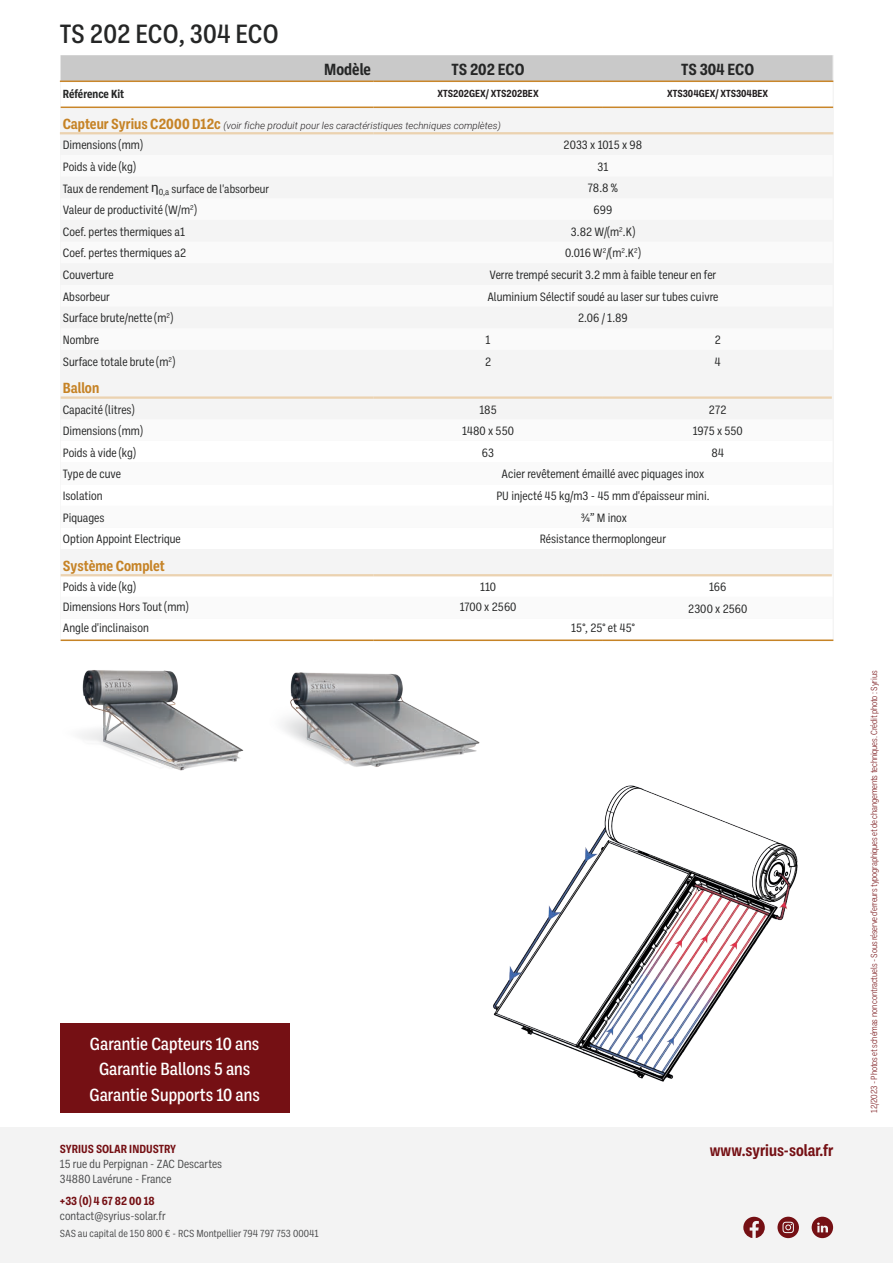
<style>
.page{position:relative;width:893px;height:1263px;background:#fff}
.page>*{position:absolute;margin:0;border:0;box-sizing:border-box;transform-origin:0 0}
.t1{font:500 27px "Ballinger Condensed";color:#252626}
.t2{font:500 18px "Ballinger Condensed";color:#fff}
.t3{font:700 16.5px "Ballinger Condensed";color:#252626}
.t4{font:700 16.5px "Ballinger Condensed";color:#751014}
.t5{font:700 15px "Ballinger Condensed";color:#c68326}
.t6{font:12.3px "Ballinger Condensed";color:#252626}
.t7{font:12px/15px "Ballinger Condensed";color:#4b4c4d}
.t8{font:700 12px "Ballinger Condensed";color:#751014}
.t9{font:700 12px "Ballinger Condensed";color:#252626}
.t10{font:11.85px "Ballinger Condensed";color:#252626}
.t11{font:10.5px "Ballinger Condensed";color:#4b4c4d}
.t12{font:700 10.5px "Ballinger Condensed";color:#231f20}
.t13{font:italic 300 9.75px "Roboto";color:#231f20}
.t14{font:300 9px "Ballinger Condensed";letter-spacing:-.02em;color:#751014}
.s1{font-family:"Ballinger Condensed";font-weight:700;font-style:normal;font-size:15px;color:#c68326}
.s2{font-size:10.05px}
.s3{font-size:12.3px}
.s4{font-family:"Roboto";font-size:13.5px}
</style>
<div class="page">
<div style="left:0;top:1127px;width:893px;height:136px;background:#f3f3f3"></div>
<svg style="left:743px;top:1217px;width:22px;height:21px"></svg>
<svg style="left:777px;top:1217px;width:22px;height:21px"></svg>
<svg style="left:812px;top:1217px;width:21px;height:21px"></svg>
<img style="left:493px;top:785px;width:305px;height:297px">
<img style="left:282px;top:672px;width:198px;height:95px">
<img style="left:80px;top:670px;width:164px;height:101px">
<div style="left:60px;top:1023px;width:229px;height:90px;background:#751014"></div>
<svg style="left:61px;top:55px;width:772px;height:26px;background:#c9c8c6"></svg>
<div style="left:61px;top:108px;width:772px;height:47px;background:#f4f4f4"></div>
<svg style="left:61px;top:177px;width:772px;height:400px"></svg>
<hr style="left:61px;top:574px;width:312px;height:2px;background:#ebd2b0">
<hr style="left:373px;top:574px;width:230px;height:2px;background:#ebd2b0">
<hr style="left:603px;top:574px;width:229px;height:2px;background:#ebd2b0">
<hr style="left:61px;top:639px;width:312px;height:2px;background:#c68326">
<hr style="left:373px;top:639px;width:230px;height:2px;background:#c68326">
<hr style="left:603px;top:639px;width:230px;height:2px;background:#c68326">
<hr style="left:60px;top:81px;width:313px;height:1px;background:#c9862a">
<hr style="left:61px;top:107px;width:312px;height:1px;background:#c9862a">
<hr style="left:373px;top:81px;width:230px;height:1px;background:#c9862a">
<hr style="left:373px;top:107px;width:230px;height:1px;background:#c9862a">
<hr style="left:603px;top:81px;width:230px;height:1px;background:#c9862a">
<hr style="left:603px;top:107px;width:230px;height:1px;background:#c9862a">
<hr style="left:61px;top:396px;width:312px;height:3px;background:#ebd2b0">
<hr style="left:373px;top:396px;width:230px;height:3px;background:#ebd2b0">
<hr style="left:603px;top:396px;width:229px;height:3px;background:#ebd2b0">
<hr style="left:60px;top:132px;width:313px;height:2px;background:#ebd2b0">
<hr style="left:373px;top:132px;width:230px;height:2px;background:#ebd2b0">
<hr style="left:603px;top:132px;width:230px;height:2px;background:#ebd2b0">
<p class="t1" style="left:60px;top:19px;width:220px">TS 202 ECO, 304 ECO</p>
<p class="t3" style="left:324px;top:60px;width:48px">Modèle</p>
<p class="t3" style="left:452px;top:60px;width:75px">TS 202 ECO</p>
<p class="t3" style="left:681px;top:60px;width:75px">TS 304 ECO</p>
<p class="t9" style="left:63px;top:87px;width:63px">Référence Kit</p>
<p class="t12" style="left:437px;top:88px;width:103px">XTS202GEX/ XTS202BEX</p>
<p class="t12" style="left:667px;top:88px;width:103px">XTS304GEX/ XTS304BEX</p>
<p class="t13" style="left:63px;top:119px;width:439px"><span class="s1">Capteur Syrius C2000 D12c</span> (voir <span class="s2">fiche produit</span> pour les caractéristiques techniques complètes)</p>
<p class="t6" style="left:63px;top:138px;width:81px">Dimensions (mm)</p>
<p class="t6" style="left:564px;top:138px;width:80px">2033 x 1015 x 98</p>
<p class="t6" style="left:63px;top:160px;width:74px">Poids à vide (kg)</p>
<p class="t6" style="left:597px;top:160px;width:13px">31</p>
<p class="t10" style="left:63px;top:182px;width:208px"><span class="s3">Taux de rendement</span> <span class="s4">η</span><sub>0,a</sub> surface de l'absorbeur</p>
<p class="t6" style="left:588px;top:181px;width:32px">78.8 %</p>
<p class="t6" style="left:63px;top:203px;width:135px">Valeur de productivité (W/m<sup>2</sup>)</p>
<p class="t6" style="left:594px;top:203px;width:20px">699</p>
<p class="t6" style="left:63px;top:225px;width:124px">Coef. pertes thermiques a1</p>
<p class="t6" style="left:571px;top:225px;width:65px">3.82 W/(m<sup>2</sup>.K)</p>
<p class="t6" style="left:63px;top:246px;width:125px">Coef. pertes thermiques a2</p>
<p class="t6" style="left:565px;top:246px;width:77px">0.016 W<sup>2</sup>/(m<sup>2</sup>.K<sup>2</sup>)</p>
<p class="t6" style="left:63px;top:268px;width:52px">Couverture</p>
<p class="t6" style="left:489px;top:268px;width:228px">Verre trempé securit 3.2 mm à faible teneur en fer</p>
<p class="t6" style="left:63px;top:290px;width:49px">Absorbeur</p>
<p class="t6" style="left:487px;top:290px;width:233px">Aluminium Sélectif soudé au laser sur tubes cuivre</p>
<p class="t6" style="left:63px;top:311px;width:112px">Surface brute/nette (m<sup>2</sup>)</p>
<p class="t6" style="left:578px;top:311px;width:51px">2.06 / 1.89</p>
<p class="t6" style="left:63px;top:333px;width:38px">Nombre</p>
<p class="t6" style="left:486px;top:333px;width:7px">1</p>
<p class="t6" style="left:715px;top:333px;width:8px">2</p>
<p class="t6" style="left:63px;top:355px;width:114px">Surface totale brute (m<sup>2</sup>)</p>
<p class="t6" style="left:485px;top:355px;width:8px">2</p>
<p class="t6" style="left:715px;top:355px;width:8px">4</p>
<p class="t5" style="left:63px;top:380px;width:38px">Ballon</p>
<p class="t6" style="left:63px;top:403px;width:73px">Capacité (litres)</p>
<p class="t6" style="left:479px;top:403px;width:19px">185</p>
<p class="t6" style="left:709px;top:403px;width:19px">272</p>
<p class="t6" style="left:63px;top:424px;width:81px">Dimensions (mm)</p>
<p class="t6" style="left:462px;top:424px;width:53px">1480 x 550</p>
<p class="t6" style="left:693px;top:424px;width:52px">1975 x 550</p>
<p class="t6" style="left:63px;top:446px;width:74px">Poids à vide (kg)</p>
<p class="t6" style="left:482px;top:446px;width:14px">63</p>
<p class="t6" style="left:711px;top:446px;width:14px">84</p>
<p class="t6" style="left:63px;top:467px;width:60px">Type de cuve</p>
<p class="t6" style="left:502px;top:467px;width:204px">Acier revêtement émaillé avec piquages inox</p>
<p class="t6" style="left:63px;top:489px;width:41px">Isolation</p>
<p class="t6" style="left:496px;top:489px;width:215px">PU injecté 45 kg/m3 - 45 mm d'épaisseur mini.</p>
<p class="t6" style="left:63px;top:511px;width:43px">Piquages</p>
<p class="t6" style="left:581px;top:511px;width:47px">¾” M inox</p>
<p class="t6" style="left:63px;top:532px;width:120px">Option Appoint Electrique</p>
<p class="t6" style="left:540px;top:532px;width:128px">Résistance thermoplongeur</p>
<p class="t5" style="left:63px;top:557px;width:104px">Système Complet</p>
<p class="t6" style="left:63px;top:580px;width:74px">Poids à vide (kg)</p>
<p class="t6" style="left:480px;top:580px;width:18px">110</p>
<p class="t6" style="left:709px;top:580px;width:19px">166</p>
<p class="t6" style="left:63px;top:600px;width:127px">Dimensions Hors Tout (mm)</p>
<p class="t6" style="left:460px;top:600px;width:58px">1700 x 2560</p>
<p class="t6" style="left:688px;top:602px;width:61px">2300 x 2560</p>
<p class="t6" style="left:63px;top:621px;width:87px">Angle d'inclinaison</p>
<p class="t6" style="left:571px;top:621px;width:65px">15°, 25° et 45°</p>
<p class="t2" style="left:90px;top:1034px;width:171px">Garantie Capteurs 10 ans</p>
<p class="t2" style="left:99px;top:1059px;width:153px">Garantie Ballons 5 ans</p>
<p class="t2" style="left:90px;top:1085px;width:172px">Garantie Supports 10 ans</p>
<p class="t8" style="left:60px;top:1142px;width:118px">SYRIUS SOLAR INDUSTRY</p>
<p class="t7" style="left:60px;top:1157px;width:164px">15 rue du Perpignan - ZAC Descartes<br>34880 Lavérune - France</p>
<p class="t8" style="left:60px;top:1194px;width:96px">+33 (0) 4 67 82 00 18</p>
<p class="t7" style="left:60px;top:1208px;width:107px">contact@syrius-solar.fr</p>
<p class="t11" style="left:60px;top:1228px;width:260px">SAS au capital de 150 800 € - RCS Montpellier 794 797 753 00041</p>
<h3 class="t4" style="left:710px;top:1141px;width:125px">www.syrius-solar.fr</h3>
<p class="t14" style="left:869px;top:1113px;width:444px;rotate:-90deg">12/2023 - Photos et schémas non contractuels - Sous réserve d’erreurs typographiques et de changements techniques. Crédit photo : Syrius</p>
</div>
